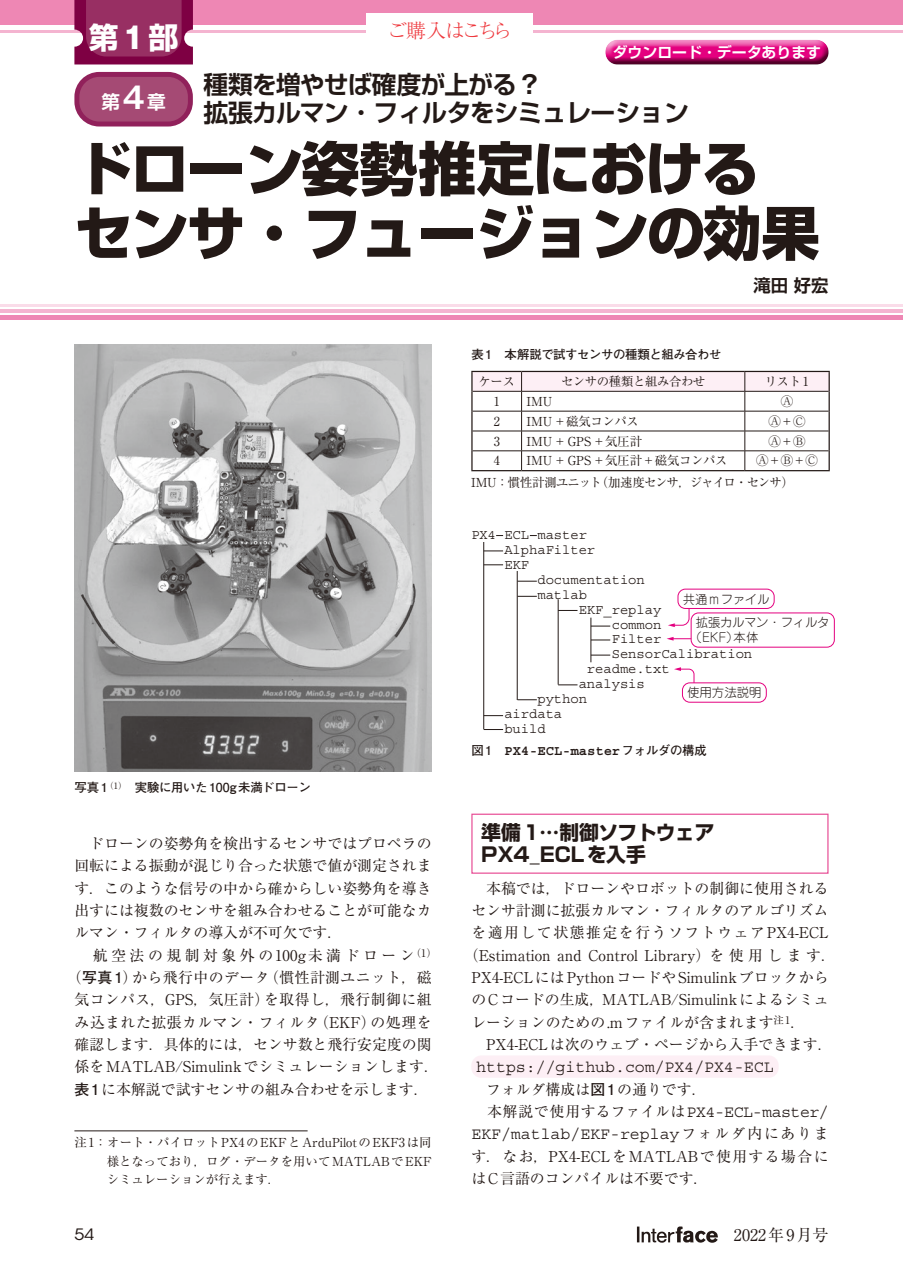
<style>
.page{position:relative;width:903px;height:1275px;background:#fff}
.page>*{position:absolute;margin:0;border:0;box-sizing:border-box;transform-origin:0 0}
.t1{font:800 58.27px/64.6px "Shin Go Pro";letter-spacing:-.035em;color:#231916}
.t2{font:700 29.75px "Shin Go Pro";color:#fff}
.t3{font:700 24.85px/28.5px "Shin Go Pro De";letter-spacing:-.035em;color:#231916}
.t4{font:700 19.78px/22.4px "Shin Go Pro";color:#231916}
.t5{font:300 19.78px "Ryumin Pr 6 N";letter-spacing:-.105em;color:#ee383d}
.t6{font:700 18.55px "Shin Go Pro De";color:#fff}
.t7{font:700 17.32px "Shin Go Pro De";color:#231916}
.t8{font:16.45px/22.4px "Courier Std";color:#231916;text-align:right}
.t9{font:16.1px "Ryumin Pro";color:#231916}
.t10{font:15.58px "ITC Avant Garde Std";color:#231916;scale:1.11 1}
.t11{font:14.88px/22.4px "Ryumin Pro";color:#231916;text-align:justify}
.t12{font:14.88px "Ryumin Pro";letter-spacing:.03em;color:#231916}
.t13{font:14.88px "Ryumin Pro";letter-spacing:.025em;color:#231916}
.t14{font:14.88px "Ryumin Pro";letter-spacing:.035em;color:#231916}
.t15{font:14.88px "Ryumin Pro";letter-spacing:.1em;color:#231916}
.t16{font:14.88px "Ryumin Pro";letter-spacing:.235em;color:#231916}
.t17{font:700 14.88px "Shin Go Pro De";color:#fff}
.t18{font:13.83px/14.9px "Courier Std";color:#231916}
.t19{font:700 13.83px "Courier Std";color:#231916}
.t20{font:12.42px/18.6px "Ryumin Pro";color:#231916;text-align:justify}
.t21{font:12.42px "Ryumin Pro";letter-spacing:-.065em;color:#231916}
.t22{font:700 12.42px "Futo Go B101 Pro";color:#231916}
.t23{font:12.42px "Ryumin Pro";letter-spacing:-.035em;color:#231916}
.t24{font:700 12.42px "Futo Go B101 Pro";letter-spacing:-.035em;color:#231916}
.t25{font:300 12.42px/14.9px "Jun 101 Pro";letter-spacing:-.035em;color:#231916}
.t26{font:300 12.42px "Jun 101 Pro";color:#231916}
.s1{font-family:"Gothic MB101 Pro"}
.s2{font-family:"Gothic MB101 Pro De";font-size:29.75px}
.s3{font-family:"Gothic MB101 Pro De"}
.s4{font-family:"Futo Go B101 Pro";font-weight:700}
.s5{font-family:"Futo Go B101 Pro";font-size:12.42px}
.s6{font-family:"Ryumin Pro";font-size:14.88px}
</style>
<div class="page">
<svg style="left:637px;top:1226px;width:81px;height:17px"></svg>
<div style="left:0;top:0;width:903px;height:25px;background:#ee87b4"></div>
<hr style="left:0;top:30px;width:903px;height:2px;background:#f4b4d0">
<div style="left:471px;top:814px;width:357px;height:60px;border:1px solid #e85298"></div>
<div style="left:471px;top:1055px;width:308px;height:23px;background:#fdeff5;border-radius:10px"></div>
<img style="left:74px;top:345px;width:358px;height:426px">
<hr style="left:74px;top:1130px;width:234px;height:1px;background:#231916">
<svg style="left:471px;top:371px;width:359px;height:99px"></svg>
<hr style="left:471px;top:470px;width:50px;height:1px;background:#231916">
<hr style="left:521px;top:470px;width:224px;height:1px;background:#231916">
<hr style="left:745px;top:470px;width:85px;height:1px;background:#231916">
<hr style="left:483px;top:542px;width:1px;height:187px;background:#231916">
<hr style="left:517px;top:571px;width:1px;height:129px;background:#231916">
<hr style="left:558px;top:599px;width:1px;height:86px;background:#231916">
<hr style="left:591px;top:618px;width:1px;height:44px;background:#231916">
<svg style="left:591px;top:626px;width:19px;height:1px"></svg>
<svg style="left:591px;top:640px;width:19px;height:1px"></svg>
<svg style="left:591px;top:655px;width:19px;height:1px"></svg>
<svg style="left:558px;top:685px;width:19px;height:1px"></svg>
<svg style="left:484px;top:551px;width:19px;height:1px"></svg>
<svg style="left:484px;top:564px;width:19px;height:1px"></svg>
<svg style="left:484px;top:715px;width:19px;height:1px"></svg>
<svg style="left:484px;top:729px;width:19px;height:1px"></svg>
<svg style="left:558px;top:610px;width:19px;height:1px"></svg>
<svg style="left:517px;top:581px;width:20px;height:1px"></svg>
<svg style="left:517px;top:596px;width:20px;height:1px"></svg>
<svg style="left:517px;top:699px;width:20px;height:1px"></svg>
<hr style="left:670px;top:638px;width:67px;height:1px;background:#e4007f">
<svg style="left:666px;top:604px;width:24px;height:37px"></svg>
<svg style="left:674px;top:667px;width:21px;height:20px"></svg>
<div style="left:678px;top:589px;width:96px;height:19px;background:#fff;border-radius:7px"></div>
<div style="left:678px;top:589px;width:96px;height:20px;border:1px solid #e4007f;border-radius:7px"></div>
<div style="left:682px;top:683px;width:84px;height:19px;background:#fff;border-radius:7px"></div>
<div style="left:682px;top:682px;width:84px;height:20px;border:1px solid #e4007f;border-radius:7px"></div>
<div style="left:691px;top:613px;width:143px;height:34px;background:#fff;border-radius:7px"></div>
<div style="left:691px;top:613px;width:144px;height:34px;border:1px solid #e4007f;border-radius:7px"></div>
<hr style="left:0;top:309px;width:903px;height:4px;background:#f4b4d0">
<div style="left:0;top:315px;width:903px;height:5px;background:#ee87b4"></div>
<hr style="left:0;top:304px;width:903px;height:2px;background:#fadce9">
<svg style="left:74px;top:0;width:119px;height:64px;background:#94285f"></svg>
<div style="left:77px;top:74px;width:113px;height:50px;background:#a54a74;border-radius:22px"></div>
<div style="left:74px;top:72px;width:119px;height:54px;border:5px solid #91215b;border-radius:22px"></div>
<div style="left:602px;top:36px;width:228px;height:23px;background:#fff;opacity:.75"></div>
<div style="left:602px;top:42px;width:228px;height:24px;background:#231916;opacity:.75"></div>
<div style="left:366px;top:13px;width:167px;height:34px;background:#fff"></div>
<h2 class="t2" style="left:89px;top:14px;width:91px">第<span class="s1">1</span>部</h2>
<p class="t6" style="left:101px;top:87px;width:66px">第<span class="s2">4</span>章</p>
<h3 class="t5" style="left:387px;top:15px;width:127px">ご購入はこちら</h3>
<p class="t17" style="left:613px;top:40px;width:210px">ダウンロード<span class="s3">・</span>データあります</p>
<h3 class="t3" style="left:203px;top:67px;width:487px">種類を増やせば確度が上がる<span class="s3">？<br></span>拡張カルマン<span class="s3">・</span>フィルタをシミュレーション</h3>
<h1 class="t1" style="left:74px;top:130px;width:747px">ドローン姿勢推定におけるセンサ<span class="s1">・</span>フュージョンの効果</h1>
<p class="t24" style="left:471px;top:345px;width:252px">表 1　本解説で試すセンサの種類と組み合わせ</p>
<p class="t7" style="left:753px;top:271px;width:77px">滝田 好宏</p>
<p class="t20" style="left:478px;top:371px;width:38px">ケース</p>
<p class="t23" style="left:561px;top:372px;width:146px">センサの種類と組み合わせ</p>
<p class="t20" style="left:765px;top:371px;width:46px">リスト1</p>
<p class="t20" style="left:494px;top:391px;width:8px">1</p>
<p class="t20" style="left:526px;top:391px;width:27px">IMU</p>
<p class="t20" style="left:781px;top:391px;width:14px">Ⓐ</p>
<p class="t20" style="left:494px;top:411px;width:8px">2</p>
<p class="t23" style="left:526px;top:411px;width:114px">IMU＋磁気コンパス</p>
<p class="t20" style="left:768px;top:411px;width:39px">Ⓐ＋Ⓒ</p>
<p class="t20" style="left:494px;top:431px;width:8px">3</p>
<p class="t20" style="left:526px;top:431px;width:117px">IMU＋GPS＋気圧計</p>
<p class="t20" style="left:768px;top:431px;width:39px">Ⓐ＋Ⓑ</p>
<p class="t20" style="left:494px;top:451px;width:8px">4</p>
<p class="t20" style="left:526px;top:451px;width:202px">IMU＋GPS＋気圧計＋磁気コンパス</p>
<p class="t20" style="left:756px;top:451px;width:64px">Ⓐ＋Ⓑ＋Ⓒ</p>
<p class="t21" style="left:471px;top:473px;width:324px">IMU：慣性計測ユニット（加速度センサ，ジャイロ・センサ）</p>
<p class="t18" style="left:504px;top:528px;width:92px;text-indent:-33px">PX4 ECL master<br>AlphaFilter<br>EKF</p>
<p class="t18" style="left:537px;top:572px;width:109px">documentation matlab</p>
<p class="t18" style="left:579px;top:602px;width:84px">EKF_replay</p>
<p class="t18" style="left:612px;top:617px;width:51px">common</p>
<p class="t18" style="left:612px;top:632px;width:51px">Filter</p>
<p class="t18" style="left:612px;top:647px;width:142px">SensorCalibration</p>
<p class="t18" style="left:587px;top:662px;width:84px">readme.txt</p>
<p class="t18" style="left:579px;top:676px;width:68px">analysis</p>
<p class="t18" style="left:537px;top:691px;width:51px">python</p>
<p class="t18" style="left:504px;top:706px;width:59px">airdata</p>
<p class="t18" style="left:504px;top:721px;width:43px">build</p>
<p class="t26" style="left:683px;top:589px;width:88px">共通mファイル</p>
<p class="t25" style="left:690px;top:614px;width:141px;text-indent:6px">拡張カルマン・フィルタ（EKF）本体</p>
<p class="t26" style="left:687px;top:683px;width:76px">使用方法説明</p>
<p class="t22" style="left:74px;top:778px;width:238px">写真1<sup>（1）</sup>　実験に用いた100g未満ドローン</p>
<p class="t11" style="left:74px;top:831px;width:359px">　ドローンの姿勢角を検出するセンサではプロペラの回転による振動が混じり合った状態で値が測定されます．このような信号の中から確からしい姿勢角を導き出すには複数のセンサを組み合わせることが可能なカルマン・フィルタの導入が不可欠です．</p>
<p class="t16" style="left:93px;top:943px;width:345px">航空法の規制対象外の100g未満ドローン<sup>（1）</sup></p>
<p class="t12" style="left:67px;top:966px;width:366px">（<span class="s4">写真1</span>）から飛行中のデータ（慣性計測ユニット，磁</p>
<p class="t13" style="left:74px;top:988px;width:359px">気コンパス，GPS，気圧計）を取得し，飛行制御に組</p>
<p class="t14" style="left:74px;top:1010px;width:359px">み込まれた拡張カルマン・フィルタ（EKF）の処理を</p>
<p class="t11" style="left:74px;top:1032px;width:359px">確認します．具体的には，センサ数と飛行安定度の関</p>
<p class="t11" style="left:74px;top:1054px;width:366px">係をMATLAB/Simulinkでシミュレーションします．</p>
<p class="t11" style="left:74px;top:1077px;width:356px"><span class="s4">表1</span>に本解説で試すセンサの組み合わせを示します．</p>
<p class="t20" style="left:107px;top:1132px;width:326px;text-indent:-32px">注1：オート・パイロットPX4のEKFとArduPilotのEKF3は同様となっており，ログ・データを用いてMATLABでEKFシミュレーションが行えます．</p>
<p class="t19" style="left:471px;top:743px;width:237px"><span class="s5">図1　</span>PX4-ECL-master<span class="s5">フォルダの構成</span></p>
<h3 class="t4" style="left:481px;top:819px;width:235px">準備1…制御ソフトウェア<br>PX4_ECLを入手</h3>
<p class="t11" style="left:471px;top:876px;width:359px">　本稿では，ドローンやロボットの制御に使用される</p>
<p class="t11" style="left:471px;top:898px;width:359px">センサ計測に拡張カルマン・フィルタのアルゴリズム</p>
<p class="t15" style="left:471px;top:921px;width:359px">を適用して状態推定を行うソフトウェアPX4-ECL</p>
<p class="t11" style="left:464px;top:943px;width:374px">（Estimation and Control Library）を使用します．</p>
<p class="t11" style="left:471px;top:965px;width:359px">PX4-ECLにはPythonコードやSimulinkブロックから</p>
<p class="t11" style="left:471px;top:987px;width:359px">のCコードの生成，MATLAB/Simulinkによるシミュ</p>
<p class="t11" style="left:471px;top:1010px;width:335px">レーションのための.mファイルが含まれます<sup>注1</sup>．</p>
<p class="t11" style="left:486px;top:1032px;width:348px">PX4-ECLは次のウェブ・ページから入手できます．</p>
<p class="t8" style="left:476px;top:1056px;width:299px">https://github.com/PX4/PX4-ECL</p>
<p class="t11" style="left:486px;top:1077px;width:222px">フォルダ構成は<span class="s4">図1</span>の通りです．</p>
<p class="t8" style="left:471px;top:1101px;width:359px"><span class="s6">本解説で使用するファイルは</span>PX4-ECL-master/<br>EKF/matlab/EKF-replay<span class="s6">フォルダ内にありま</span></p>
<p class="t11" style="left:471px;top:1144px;width:359px">す．なお，PX4-ECLをMATLABで使用する場合にはC言語のコンパイルは不要です．</p>
<p class="t10" style="left:74px;top:1225px;width:20px">54</p>
<p class="t9" style="left:718px;top:1222px;width:112px">　2022年9月号</p>
</div>
